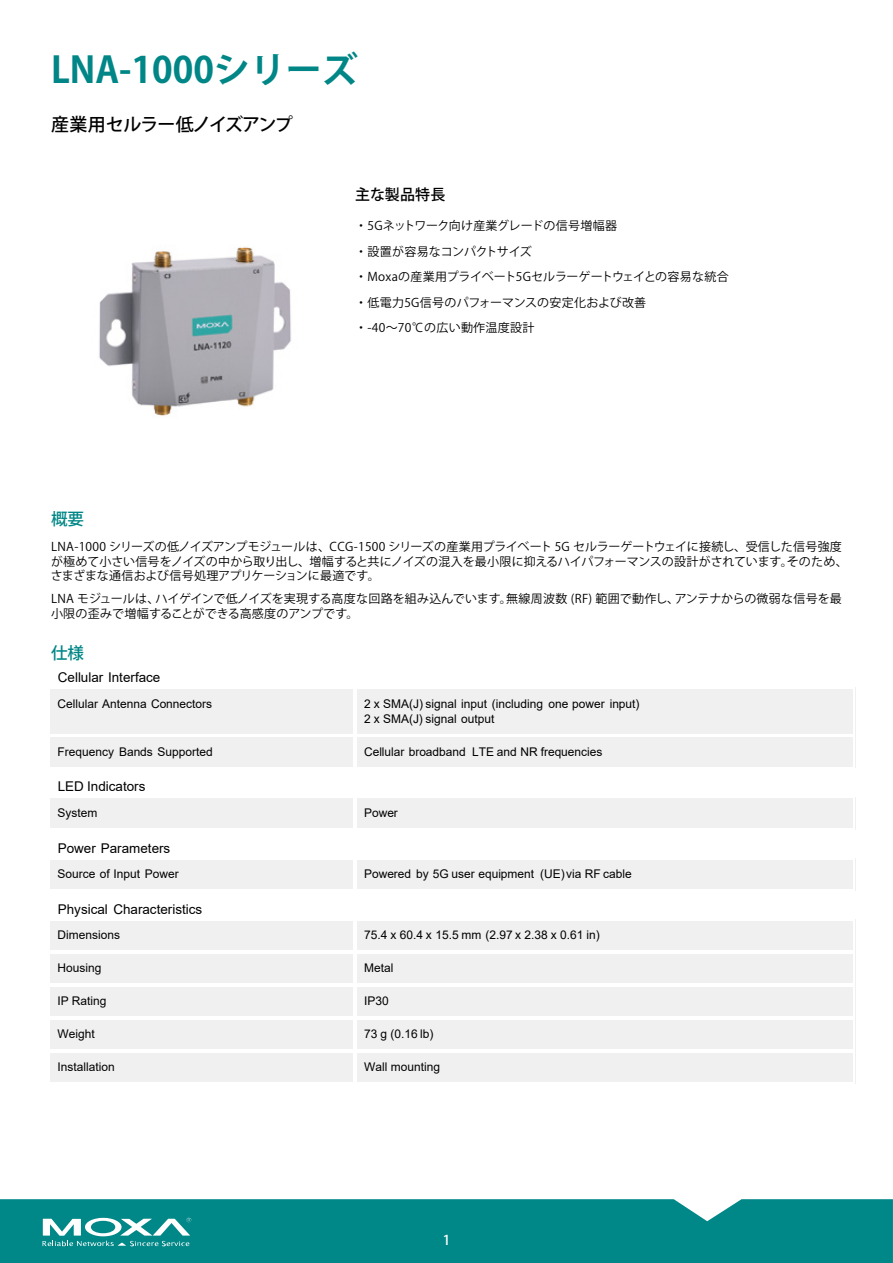
<style>
.page{position:relative;width:893px;height:1263px;background:#fff}
.page>*{position:absolute;margin:0;border:0;box-sizing:border-box;transform-origin:0 0}
.t1{font:700 36px "Koz Go Pro";color:#008686}
.t2{font:500 18px "Koz Go Pro";letter-spacing:-.055em;color:#000}
.t3{font:500 16.5px "Koz Go Pro";color:#008686}
.t4{font:500 15px "Koz Go Pro";letter-spacing:.01em;color:#000}
.t5{font:13.5px "Arial";color:#000}
.t6{font:500 13.5px "Koz Go Pro";color:#fff}
.t7{font:12px/14.9px "Arial";color:#000}
.t8{font:12px/14.4px "Koz Go Pro";letter-spacing:.005em;color:#000}
.t9{font:12px/25.5px "Koz Go Pro";letter-spacing:.025em;color:#000}
</style>
<div class="page">
<div style="left:0;top:1199px;width:893px;height:64px;background:#008787"></div>
<svg style="left:43px;top:1218px;width:148px;height:28px"></svg>
<img style="left:99px;top:246px;width:192px;height:170px">
<div style="left:49px;top:687px;width:306px;height:48px;background:#f0f0f0"></div>
<div style="left:355px;top:687px;width:500px;height:48px;background:#f0f0f0"></div>
<div style="left:49px;top:735px;width:306px;height:33px;background:#f0f0f0"></div>
<div style="left:355px;top:735px;width:500px;height:33px;background:#f0f0f0"></div>
<div style="left:49px;top:797px;width:306px;height:32px;background:#f0f0f0"></div>
<div style="left:355px;top:797px;width:500px;height:32px;background:#f0f0f0"></div>
<div style="left:49px;top:858px;width:306px;height:33px;background:#f0f0f0"></div>
<div style="left:355px;top:858px;width:500px;height:33px;background:#f0f0f0"></div>
<div style="left:49px;top:919px;width:306px;height:33px;background:#f0f0f0"></div>
<div style="left:355px;top:919px;width:500px;height:33px;background:#f0f0f0"></div>
<div style="left:49px;top:952px;width:306px;height:33px;background:#f0f0f0"></div>
<div style="left:355px;top:952px;width:500px;height:33px;background:#f0f0f0"></div>
<div style="left:49px;top:985px;width:306px;height:33px;background:#f0f0f0"></div>
<div style="left:355px;top:985px;width:500px;height:33px;background:#f0f0f0"></div>
<div style="left:49px;top:1018px;width:306px;height:33px;background:#f0f0f0"></div>
<div style="left:355px;top:1018px;width:500px;height:33px;background:#f0f0f0"></div>
<div style="left:49px;top:1051px;width:306px;height:33px;background:#f0f0f0"></div>
<div style="left:355px;top:1051px;width:500px;height:33px;background:#f0f0f0"></div>
<hr style="left:49px;top:687px;width:1px;height:48px;background:#fff">
<hr style="left:50px;top:687px;width:305px;height:2px;background:#fff">
<hr style="left:354px;top:689px;width:1px;height:46px;background:#fff">
<hr style="left:50px;top:734px;width:304px;height:1px;background:#fff">
<hr style="left:854px;top:687px;width:1px;height:48px;background:#fff">
<hr style="left:355px;top:687px;width:499px;height:2px;background:#fff">
<hr style="left:355px;top:689px;width:2px;height:46px;background:#fff">
<hr style="left:357px;top:734px;width:497px;height:1px;background:#fff">
<hr style="left:49px;top:735px;width:1px;height:33px;background:#fff">
<hr style="left:50px;top:767px;width:305px;height:1px;background:#fff">
<hr style="left:354px;top:735px;width:1px;height:32px;background:#fff">
<hr style="left:50px;top:735px;width:304px;height:2px;background:#fff">
<hr style="left:854px;top:735px;width:1px;height:33px;background:#fff">
<hr style="left:355px;top:767px;width:499px;height:1px;background:#fff">
<hr style="left:355px;top:735px;width:2px;height:32px;background:#fff">
<hr style="left:357px;top:735px;width:497px;height:2px;background:#fff">
<hr style="left:49px;top:797px;width:1px;height:32px;background:#fff">
<hr style="left:50px;top:797px;width:305px;height:1px;background:#fff">
<hr style="left:50px;top:828px;width:305px;height:1px;background:#fff">
<hr style="left:354px;top:798px;width:1px;height:30px;background:#fff">
<hr style="left:854px;top:797px;width:1px;height:32px;background:#fff">
<hr style="left:355px;top:797px;width:499px;height:1px;background:#fff">
<hr style="left:355px;top:828px;width:499px;height:1px;background:#fff">
<hr style="left:355px;top:798px;width:2px;height:30px;background:#fff">
<hr style="left:49px;top:858px;width:1px;height:33px;background:#fff">
<hr style="left:50px;top:858px;width:305px;height:1px;background:#fff">
<hr style="left:50px;top:889px;width:305px;height:2px;background:#fff">
<hr style="left:354px;top:859px;width:1px;height:30px;background:#fff">
<hr style="left:854px;top:858px;width:1px;height:33px;background:#fff">
<hr style="left:355px;top:858px;width:499px;height:1px;background:#fff">
<hr style="left:355px;top:889px;width:499px;height:2px;background:#fff">
<hr style="left:355px;top:859px;width:2px;height:30px;background:#fff">
<hr style="left:49px;top:919px;width:1px;height:33px;background:#fff">
<hr style="left:50px;top:919px;width:305px;height:2px;background:#fff">
<hr style="left:354px;top:921px;width:1px;height:31px;background:#fff">
<hr style="left:50px;top:951px;width:304px;height:1px;background:#fff">
<hr style="left:854px;top:919px;width:1px;height:33px;background:#fff">
<hr style="left:355px;top:919px;width:499px;height:2px;background:#fff">
<hr style="left:355px;top:921px;width:2px;height:31px;background:#fff">
<hr style="left:357px;top:951px;width:497px;height:1px;background:#fff">
<hr style="left:49px;top:952px;width:1px;height:33px;background:#fff">
<hr style="left:354px;top:952px;width:1px;height:33px;background:#fff">
<hr style="left:50px;top:952px;width:304px;height:1px;background:#fff">
<hr style="left:50px;top:983px;width:304px;height:2px;background:#fff">
<hr style="left:854px;top:952px;width:1px;height:33px;background:#fff">
<hr style="left:355px;top:952px;width:2px;height:33px;background:#fff">
<hr style="left:357px;top:952px;width:497px;height:1px;background:#fff">
<hr style="left:357px;top:983px;width:497px;height:2px;background:#fff">
<hr style="left:49px;top:985px;width:1px;height:33px;background:#fff">
<hr style="left:354px;top:985px;width:1px;height:33px;background:#fff">
<hr style="left:50px;top:985px;width:304px;height:1px;background:#fff">
<hr style="left:50px;top:1016px;width:304px;height:2px;background:#fff">
<hr style="left:854px;top:985px;width:1px;height:33px;background:#fff">
<hr style="left:355px;top:985px;width:2px;height:33px;background:#fff">
<hr style="left:357px;top:985px;width:497px;height:1px;background:#fff">
<hr style="left:357px;top:1016px;width:497px;height:2px;background:#fff">
<hr style="left:49px;top:1018px;width:1px;height:33px;background:#fff">
<hr style="left:354px;top:1018px;width:1px;height:33px;background:#fff">
<hr style="left:50px;top:1018px;width:304px;height:1px;background:#fff">
<hr style="left:50px;top:1049px;width:304px;height:2px;background:#fff">
<hr style="left:854px;top:1018px;width:1px;height:33px;background:#fff">
<hr style="left:355px;top:1018px;width:2px;height:33px;background:#fff">
<hr style="left:357px;top:1018px;width:497px;height:1px;background:#fff">
<hr style="left:357px;top:1049px;width:497px;height:2px;background:#fff">
<hr style="left:49px;top:1051px;width:1px;height:33px;background:#fff">
<hr style="left:50px;top:1082px;width:305px;height:2px;background:#fff">
<hr style="left:354px;top:1051px;width:1px;height:31px;background:#fff">
<hr style="left:50px;top:1051px;width:304px;height:1px;background:#fff">
<hr style="left:854px;top:1051px;width:1px;height:33px;background:#fff">
<hr style="left:355px;top:1082px;width:499px;height:2px;background:#fff">
<hr style="left:355px;top:1051px;width:2px;height:31px;background:#fff">
<hr style="left:357px;top:1051px;width:497px;height:1px;background:#fff">
<h1 class="t1" style="left:51px;top:46px;width:308px">LNA-1000シリーズ</h1>
<h2 class="t2" style="left:51px;top:112px;width:243px">産業用セルラー低ノイズアンプ</h2>
<p class="t4" style="left:355px;top:185px;width:92px">主な製品特長</p>
<p class="t9" style="left:355px;top:213px;width:375px">・ 5Gネットワーク向け産業グレードの信号増幅器<br>・ 設置が容易なコンパクトサイズ<br>・ Moxaの産業用プライベート5Gセルラーゲートウェイとの容易な統合・ 低電力5G信号のパフォーマンスの安定化および改善<br>・ -40～70℃の広い動作温度設計</p>
<h3 class="t3" style="left:51px;top:508px;width:34px">概要</h3>
<p class="t8" style="left:51px;top:540px;width:799px">LNA-1000 シリーズの低ノイズアンプモジュールは、CCG-1500 シリーズの産業用プライベート 5G セルラーゲートウェイに接続し、受信した信号強度が極めて小さい信号をノイズの中から取り出し、増幅すると共にノイズの混入を最小限に抑えるハイパフォーマンスの設計がされています。そのため、さまざまな通信および信号処理アプリケーションに最適です。</p>
<p class="t8" style="left:51px;top:592px;width:792px">LNA モジュールは、ハイゲインで低ノイズを実現する高度な回路を組み込んでいます。無線周波数 (RF) 範囲で動作し、アンテナからの微弱な信号を最小限の歪みで増幅することができる高感度のアンプです。</p>
<h3 class="t3" style="left:51px;top:642px;width:34px">仕様</h3>
<p class="t5" style="left:58px;top:668px;width:104px">Cellular Interface</p>
<p class="t7" style="left:58px;top:696px;width:156px">Cellular Antenna Connectors</p>
<p class="t7" style="left:364px;top:696px;width:277px">2 x SMA(J) signal input (including one power input)<br>2 x SMA(J) signal output</p>
<p class="t7" style="left:58px;top:744px;width:157px">Frequency Bands Supported</p>
<p class="t7" style="left:364px;top:744px;width:240px">Cellular broadband LTE and NR frequencies</p>
<p class="t5" style="left:58px;top:777px;width:89px">LED Indicators</p>
<p class="t7" style="left:58px;top:805px;width:41px">System</p>
<p class="t7" style="left:364px;top:805px;width:35px">Power</p>
<p class="t5" style="left:58px;top:839px;width:114px">Power Parameters</p>
<p class="t7" style="left:58px;top:866px;width:123px">Source of Input Power</p>
<p class="t7" style="left:364px;top:866px;width:269px">Powered by 5G user equipment (UE)via RF cable</p>
<p class="t5" style="left:58px;top:900px;width:146px">Physical Characteristics</p>
<p class="t7" style="left:58px;top:928px;width:64px">Dimensions</p>
<p class="t7" style="left:364px;top:928px;width:237px">75.4 x 60.4 x 15.5 mm (2.97 x 2.38 x 0.61 in)</p>
<p class="t7" style="left:58px;top:960px;width:45px">Housing</p>
<p class="t7" style="left:364px;top:960px;width:31px">Metal</p>
<p class="t7" style="left:58px;top:993px;width:50px">IP Rating</p>
<p class="t7" style="left:364px;top:993px;width:26px">IP30</p>
<p class="t7" style="left:58px;top:1026px;width:39px">Weight</p>
<p class="t7" style="left:364px;top:1026px;width:71px">73 g (0.16 lb)</p>
<p class="t7" style="left:58px;top:1059px;width:59px">Installation</p>
<p class="t7" style="left:364px;top:1059px;width:77px">Wall mounting</p>
<p class="t6" style="left:443px;top:1231px;width:9px">1</p>
</div>
